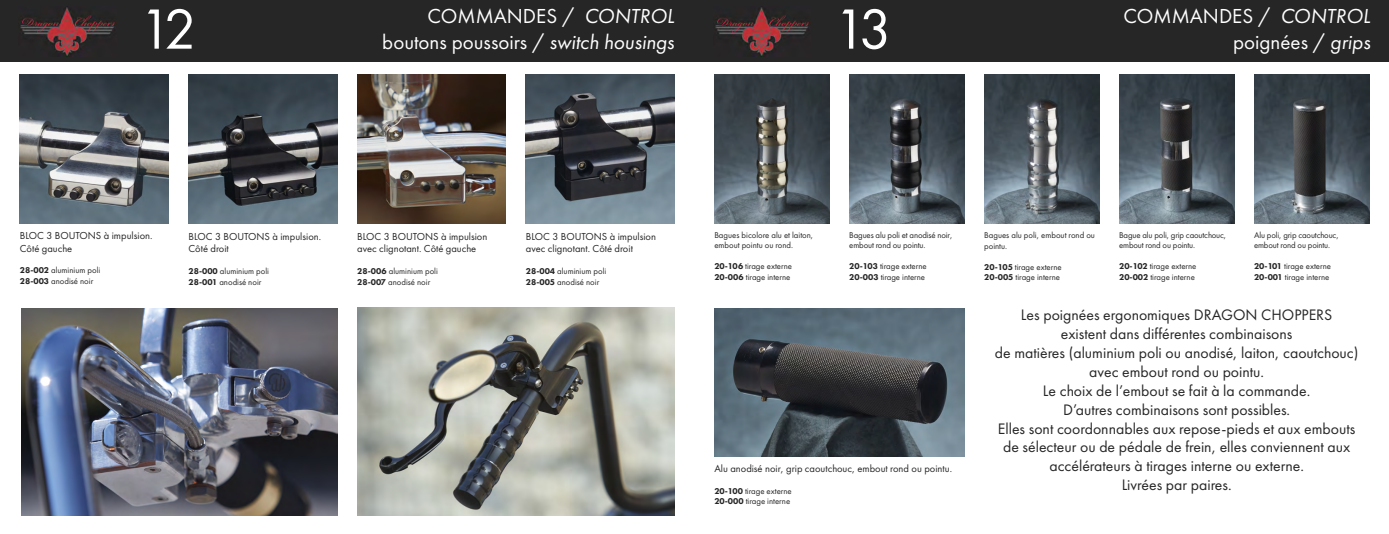
<style>
.page{position:relative;width:1389px;height:534px;background:#fff}
.page>*{position:absolute;margin:0;border:0;box-sizing:border-box;transform-origin:0 0}
.t1{font:58.62px "Futura PT";color:#fff}
.t2{font:21px "Futura PT";color:#fff}
.t3{font:15.75px/18.9px "Futura PT";color:#272627;text-align:center}
.t4{font:10.5px/12.6px "Futura PT";color:#272627}
.t5{font:8.75px/10.5px "Futura PT";color:#272627}
.s1{font-style:italic}
.s2{font-weight:800}
</style>
<div class="page">
<img style="left:714px;top:74px;width:115px;height:149px">
<img style="left:849px;top:74px;width:115px;height:149px">
<img style="left:984px;top:74px;width:115px;height:149px">
<img style="left:1119px;top:74px;width:115px;height:149px">
<img style="left:1254px;top:74px;width:115px;height:149px">
<img style="left:714px;top:308px;width:250px;height:148px">
<div style="left:694px;top:0;width:695px;height:62px;background:#272627"></div>
<img style="left:715px;top:7px;width:96px;height:50px">
<img style="left:20px;top:74px;width:149px;height:149px">
<img style="left:189px;top:74px;width:148px;height:149px">
<img style="left:357px;top:74px;width:149px;height:149px">
<img style="left:526px;top:74px;width:149px;height:149px">
<img style="left:22px;top:308px;width:315px;height:207px">
<img style="left:357px;top:308px;width:318px;height:207px">
<div style="left:0;top:0;width:694px;height:62px;background:#272627"></div>
<img style="left:20px;top:7px;width:96px;height:50px">
<h1 class="t1" style="left:139px;top:6px;width:59px">12</h1>
<h2 class="t2" style="left:427px;top:8px;width:248px">COMMANDES / <span class="s1">CONTROL</span></h2>
<h2 class="t2" style="left:382px;top:33px;width:294px">boutons poussoirs / <span class="s1">switch housings</span></h2>
<h1 class="t1" style="left:833px;top:6px;width:60px">13</h1>
<h2 class="t2" style="left:1123px;top:8px;width:248px">COMMANDES / <span class="s1">CONTROL</span></h2>
<h2 class="t2" style="left:1233px;top:33px;width:139px">poignées / <span class="s1">grips</span></h2>
<p class="t4" style="left:20px;top:230px;width:134px">BLOC 3 BOUTONS à impulsion.<br>Côté gauche</p>
<p class="t5" style="left:20px;top:266px;width:82px"><span class="s2">28-002</span> aluminium poli<br><span class="s2">28-003</span> anodisé noir</p>
<p class="t4" style="left:189px;top:230px;width:134px">BLOC 3 BOUTONS à impulsion.<br>Côté droit</p>
<p class="t5" style="left:189px;top:266px;width:82px"><span class="s2">28-000</span> aluminium poli<br><span class="s2">28-001</span> anodisé noir</p>
<p class="t4" style="left:357px;top:230px;width:132px">BLOC 3 BOUTONS à impulsion avec clignotant. Côté gauche</p>
<p class="t5" style="left:357px;top:266px;width:82px"><span class="s2">28-006</span> aluminium poli<br><span class="s2">28-007</span> anodisé noir</p>
<p class="t4" style="left:526px;top:230px;width:132px">BLOC 3 BOUTONS à impulsion avec clignotant. Côté droit</p>
<p class="t5" style="left:526px;top:266px;width:82px"><span class="s2">28-004</span> aluminium poli<br><span class="s2">28-005</span> anodisé noir</p>
<p class="t5" style="left:714px;top:230px;width:100px">Bagues bicolore alu et laiton, embout pointu ou rond.</p>
<p class="t5" style="left:714px;top:261px;width:79px"><span class="s2">20-106</span> tirage externe<br><span class="s2">20-006</span> tirage interne</p>
<p class="t5" style="left:849px;top:230px;width:105px">Bagues alu poli et anodisé noir, embout rond ou pointu.</p>
<p class="t5" style="left:849px;top:261px;width:79px"><span class="s2">20-103</span> tirage externe<br><span class="s2">20-003</span> tirage interne</p>
<p class="t4" style="left:714px;top:462px;width:239px">Alu anodisé noir, grip caoutchouc, embout rond ou pointu.</p>
<p class="t5" style="left:714px;top:486px;width:79px"><span class="s2">20-100</span> tirage externe<br><span class="s2">20-000</span> tirage interne</p>
<p class="t5" style="left:984px;top:230px;width:112px">Bagues alu poli, embout rond ou pointu.</p>
<p class="t5" style="left:984px;top:262px;width:79px"><span class="s2">20-105</span> tirage externe<br><span class="s2">20-005</span> tirage interne</p>
<p class="t5" style="left:1119px;top:230px;width:109px">Bague alu poli, grip caoutchouc, embout rond ou pointu.</p>
<p class="t5" style="left:1119px;top:261px;width:79px"><span class="s2">20-102</span> tirage externe<br><span class="s2">20-002</span> tirage interne</p>
<p class="t5" style="left:1254px;top:230px;width:86px">Alu poli, grip caoutchouc, embout rond ou pointu.</p>
<p class="t5" style="left:1254px;top:261px;width:78px"><span class="s2">20-101</span> tirage externe<br><span class="s2">20-001</span> tirage interne</p>
<p class="t3" style="left:995px;top:306px;width:365px">Les poignées ergonomiques DRAGON CHOPPERS<br>existent dans différentes combinaisons<br>de matières (aluminium poli ou anodisé, laiton, caoutchouc) avec embout rond ou pointu.<br>Le choix de l’embout se fait à la commande.<br>D’autres combinaisons sont possibles.<br>Elles sont coordonnables aux repose-pieds et aux embouts de sélecteur ou de pédale de frein, elles conviennent aux accélérateurs à tirages interne ou externe.<br>Livrées par paires.</p>
</div>
